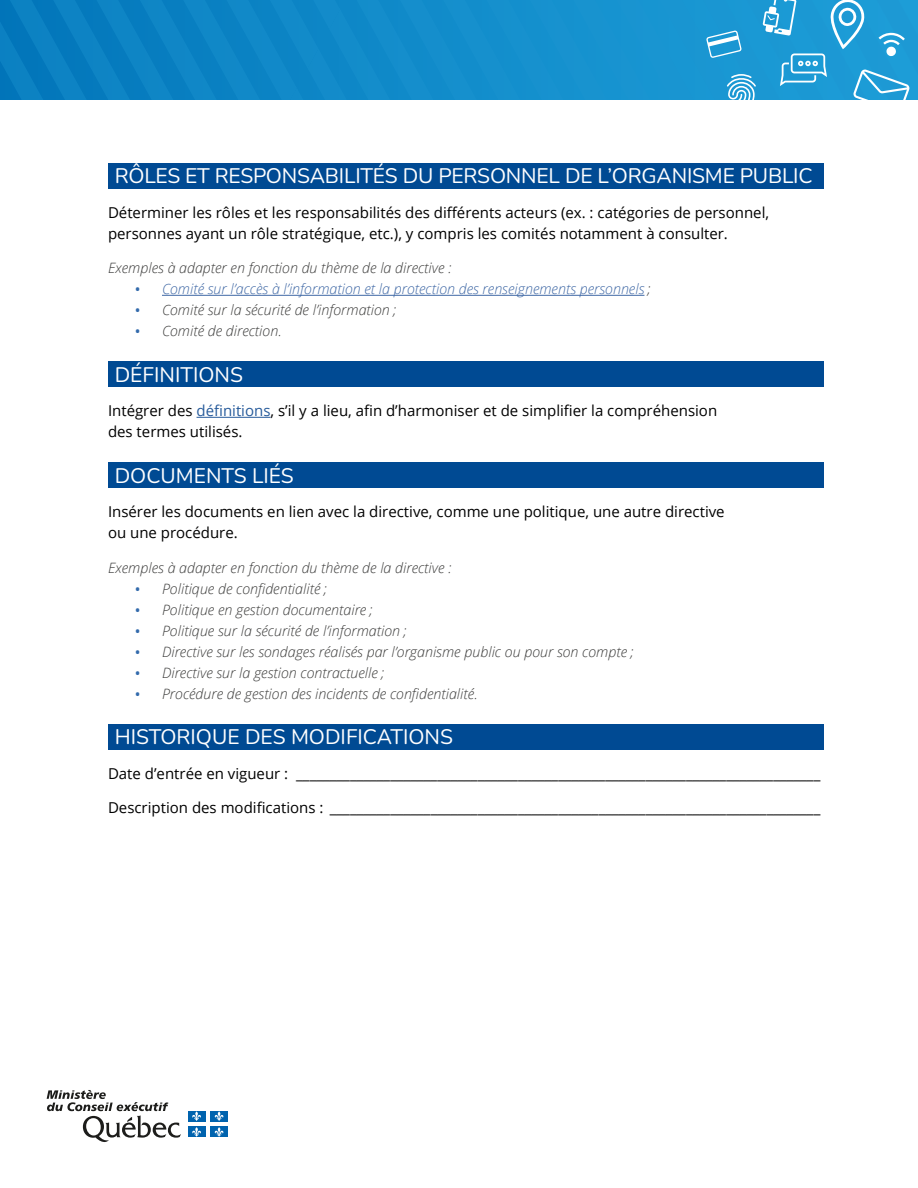
<style>
.page{position:relative;width:918px;height:1188px;background:#fff}
.page>*{position:absolute;margin:0;border:0;box-sizing:border-box;transform-origin:0 0}
.t1{font:21px "Nunito";letter-spacing:-.01em;color:#fff}
.t2{font:15px/21px "Open Sans";color:#000}
.P_exemples{font:italic 300 14.25px "Open Sans";color:#3c3c3b}
.t3{font:italic 300 14.25px "Open Sans";color:#3f68a5}
.s1{font-weight:600;font-style:normal;font-size:13.5px;color:#326aac}
.s2{color:#3c3c3b}
.s3{color:#275b9b}
</style>
<div class="page">
<svg style="left:0;top:0;width:918px;height:100px;background:#108ac8"></svg>
<svg style="left:727px;top:74px;width:29px;height:26px"></svg>
<svg style="left:763px;top:0;width:147px;height:100px;background:#34a4d9"></svg>
<svg style="left:706px;top:30px;width:36px;height:28px"></svg>
<svg style="left:47px;top:1090px;width:134px;height:52px"></svg>
<div style="left:188px;top:1111px;width:17px;height:10px;background:#0063ae"></div>
<svg style="left:192px;top:1111px;width:9px;height:10px"></svg>
<div style="left:210px;top:1111px;width:18px;height:10px;background:#0063ae"></div>
<svg style="left:214px;top:1111px;width:10px;height:10px"></svg>
<div style="left:188px;top:1127px;width:17px;height:10px;background:#0063ae"></div>
<svg style="left:192px;top:1127px;width:9px;height:10px"></svg>
<div style="left:210px;top:1127px;width:18px;height:10px;background:#0063ae"></div>
<svg style="left:214px;top:1127px;width:10px;height:10px"></svg>
<div style="left:108px;top:163px;width:716px;height:25px;background:#004a93"></div>
<hr style="left:162px;top:295px;width:482px;height:1px;background:#3f68a5">
<div style="left:108px;top:362px;width:716px;height:25px;background:#004a93"></div>
<hr style="left:197px;top:417px;width:74px;height:1px;background:#275b9b">
<div style="left:108px;top:462px;width:716px;height:26px;background:#004a93"></div>
<div style="left:108px;top:724px;width:716px;height:25px;background:#004a93"></div>
<h2 class="t1" style="left:115px;top:161px;width:699px">RÔLES ET RESPONSABILITÉS DU PERSONNEL DE L’ORGANISME PUBLIC</h2>
<p class="t2" style="left:108px;top:201px;width:663px">Déterminer les rôles et les responsabilités des différents acteurs (ex. : catégories de personnel, personnes ayant un rôle stratégique, etc.), y compris les comités notamment à consulter.</p>
<p class="P_exemples" style="left:108px;top:258px;width:345px">Exemples à adapter en fonction du thème de la directive :</p>
<p class="t3" style="left:135px;top:279px;width:517px"><span class="s1">•</span> Comité sur l’accès à l’information et la protection des renseignements personnels <span class="s2">;</span></p>
<p class="P_exemples" style="left:135px;top:300px;width:263px"><span class="s1">•</span> Comité sur la sécurité de l’information ;</p>
<p class="P_exemples" style="left:135px;top:321px;width:148px"><span class="s1">•</span> Comité de direction.</p>
<h2 class="t1" style="left:115px;top:360px;width:130px">DÉFINITIONS</h2>
<p class="t2" style="left:108px;top:400px;width:611px">Intégrer des <span class="s3">définitions</span>, s’il y a lieu, afin d’harmoniser et de simplifier la compréhension des termes utilisés.</p>
<h2 class="t1" style="left:115px;top:461px;width:181px">DOCUMENTS LIÉS</h2>
<p class="t2" style="left:108px;top:501px;width:618px">Insérer les documents en lien avec la directive, comme une politique, une autre directive ou une procédure.</p>
<p class="P_exemples" style="left:108px;top:558px;width:345px">Exemples à adapter en fonction du thème de la directive :</p>
<p class="P_exemples" style="left:135px;top:579px;width:193px"><span class="s1">•</span> Politique de confidentialité ;</p>
<p class="P_exemples" style="left:135px;top:600px;width:239px"><span class="s1">•</span> Politique en gestion documentaire ;</p>
<p class="P_exemples" style="left:135px;top:621px;width:273px"><span class="s1">•</span> Politique sur la sécurité de l’information ;</p>
<p class="P_exemples" style="left:135px;top:642px;width:500px"><span class="s1">•</span> Directive sur les sondages réalisés par l’organisme public ou pour son compte ;</p>
<p class="P_exemples" style="left:135px;top:663px;width:251px"><span class="s1">•</span> Directive sur la gestion contractuelle ;</p>
<p class="P_exemples" style="left:135px;top:684px;width:344px"><span class="s1">•</span> Procédure de gestion des incidents de confidentialité.</p>
<h2 class="t1" style="left:115px;top:722px;width:340px">HISTORIQUE DES MODIFICATIONS</h2>
<p class="t2" style="left:108px;top:762px;width:714px">Date d’entrée en vigueur : ______________________________________________________________________________</p>
<p class="t2" style="left:108px;top:797px;width:714px">Description des modifications : _________________________________________________________________________</p>
</div>
